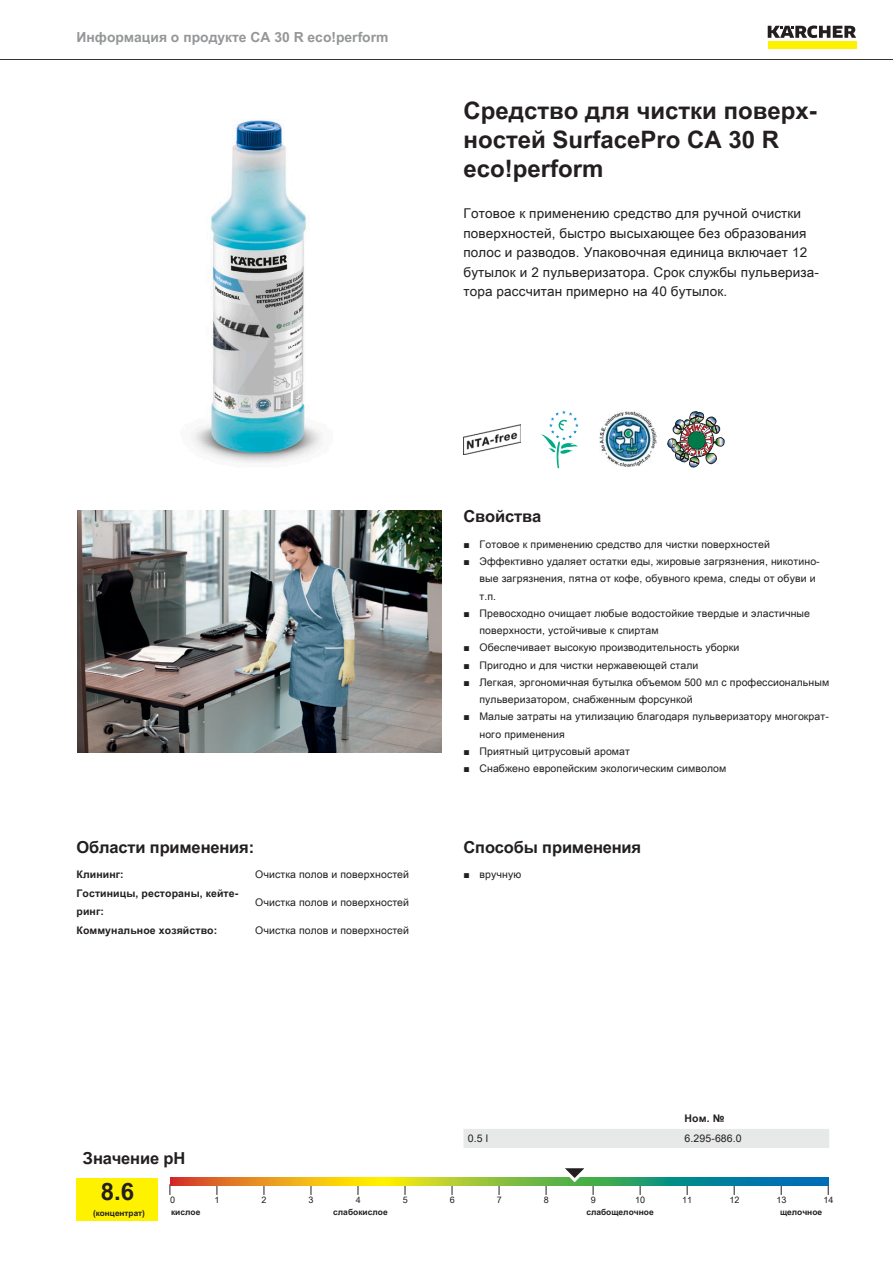
<style>
.page{position:relative;width:893px;height:1263px;background:#fff}
.page>*{position:absolute;margin:0;border:0;box-sizing:border-box;transform-origin:0 0}
.t1{font:700 24px/28.8px "Arial Unicode MS";color:#231f20}
.t2{font:700 16.5px "Arial Unicode MS";letter-spacing:-.01em;color:#231f20}
.t3{font:700 13.8px "Arial Unicode MS";color:#949698}
.t4{font:13.5px/19.5px "Arial Unicode MS";letter-spacing:.01em;color:#231f20}
.t5{font:10.5px/17.2px "Arial Unicode MS";letter-spacing:.01em;color:#231f20}
.t6{font:700 10.5px/17.2px "Arial Unicode MS";letter-spacing:.01em;color:#231f20}
.t7{font:9px "Arial Unicode MS";color:#231f20}
.t8{font:700 8.4px "Arial Unicode MS";color:#231f20}
.t9{font:700 8.25px "Arial Unicode MS";color:#231f20}
.s1{font-family:"Arial"}
</style>
<div class="page">
<hr style="left:0;top:59px;width:893px;height:1px;background:#231f20">
<div style="left:768px;top:42px;width:88px;height:7px;background:#fff200"></div>
<svg style="left:768px;top:26px;width:88px;height:12px"></svg>
<img style="left:191px;top:119px;width:132px;height:344px">
<img style="left:463px;top:424px;width:57px;height:30px">
<svg style="left:541px;top:410px;width:38px;height:58px"></svg>
<img style="left:600px;top:411px;width:56px;height:56px">
<img style="left:668px;top:412px;width:56px;height:55px">
<img style="left:77px;top:510px;width:365px;height:243px">
<div style="left:77px;top:1178px;width:81px;height:42px;background:#fff200"></div>
<svg style="left:170px;top:1178px;width:658px;height:8px;background:#85a14c"></svg>
<svg style="left:557px;top:1168px;width:38px;height:27px"></svg>
<div style="left:463px;top:1129px;width:366px;height:19px;background:#e7e8e8"></div>
<h3 class="t3" style="left:77px;top:27px;width:313px">Информация о продукте CA 30 R eco!perform</h3>
<h1 class="t1" style="left:463px;top:97px;width:355px">Средство для чистки поверх&shy;ностей SurfacePro CA 30 R eco!perform</h1>
<p class="t4" style="left:463px;top:203px;width:357px">Готовое к применению средство для ручной очистки поверхностей, быстро высыхающее без образования полос и разводов. Упаковочная единица включает 12 бутылок и 2 пульверизатора. Срок службы пульвериза&shy;тора рассчитан примерно на 40 бутылок.</p>
<h2 class="t2" style="left:77px;top:835px;width:179px">Области применения:</h2>
<p class="t6" style="left:77px;top:866px;width:49px">Клининг:</p>
<p class="t5" style="left:255px;top:865px;width:155px">Очистка полов и поверхностей</p>
<p class="t6" style="left:77px;top:885px;width:163px">Гостиницы, рестораны, кейте&shy;ринг:</p>
<p class="t5" style="left:255px;top:893px;width:155px">Очистка полов и поверхностей</p>
<p class="t6" style="left:77px;top:922px;width:142px">Коммунальное хозяйство:</p>
<p class="t5" style="left:255px;top:921px;width:155px">Очистка полов и поверхностей</p>
<h2 class="t2" style="left:463px;top:504px;width:79px">Свойства</h2>
<p class="t5" style="left:463px;top:535px;width:308px"><span class="s1">■</span> Готовое к применению средство для чистки поверхностей</p>
<p class="t5" style="left:479px;top:553px;width:342px;text-indent:-16px"><span class="s1">■</span> Эффективно удаляет остатки еды, жировые загрязнения, никотино&shy;вые загрязнения, пятна от кофе, обувного крема, следы от обуви и т.п.</p>
<p class="t5" style="left:479px;top:604px;width:332px;text-indent:-16px"><span class="s1">■</span> Превосходно очищает любые водостойкие твердые и эластичные поверхности, устойчивые к спиртам</p>
<p class="t5" style="left:463px;top:639px;width:277px"><span class="s1">■</span> Обеспечивает высокую производительность уборки</p>
<p class="t5" style="left:463px;top:656px;width:236px"><span class="s1">■</span> Пригодно и для чистки нержавеющей стали</p>
<p class="t5" style="left:479px;top:673px;width:351px;text-indent:-16px"><span class="s1">■</span> Легкая, эргономичная бутылка объемом 500 мл с профессиональным пульверизатором, снабженным форсункой</p>
<p class="t5" style="left:479px;top:708px;width:351px;text-indent:-16px"><span class="s1">■</span> Малые затраты на утилизацию благодаря пульверизатору многократ&shy;ного применения</p>
<p class="t5" style="left:463px;top:742px;width:168px"><span class="s1">■</span> Приятный цитрусовый аромат</p>
<p class="t5" style="left:463px;top:760px;width:264px"><span class="s1">■</span> Снабжено европейским экологическим символом</p>
<h2 class="t2" style="left:463px;top:835px;width:179px">Способы применения</h2>
<p class="t5" style="left:463px;top:866px;width:59px"><span class="s1">■</span> вручную</p>
<p class="t6" style="left:685px;top:1110px;width:41px">Ном. №</p>
<p class="t5" style="left:468px;top:1129px;width:22px">0.5 l</p>
<p class="t5" style="left:685px;top:1129px;width:59px">6.295-686.0</p>
<h2 class="t2" style="left:83px;top:1146px;width:104px">Значение pH</h2>
<h1 class="t1" style="left:101px;top:1178px;width:35px">8.6</h1>
<p class="t7" style="left:170px;top:1193px;width:7px">0</p>
<p class="t7" style="left:215px;top:1193px;width:7px">1</p>
<p class="t7" style="left:262px;top:1193px;width:7px">2</p>
<p class="t7" style="left:309px;top:1193px;width:7px">3</p>
<p class="t7" style="left:356px;top:1193px;width:7px">4</p>
<p class="t7" style="left:403px;top:1193px;width:7px">5</p>
<p class="t7" style="left:450px;top:1193px;width:7px">6</p>
<p class="t7" style="left:497px;top:1193px;width:7px">7</p>
<p class="t7" style="left:544px;top:1193px;width:7px">8</p>
<p class="t7" style="left:591px;top:1193px;width:7px">9</p>
<p class="t7" style="left:635px;top:1193px;width:12px">10</p>
<p class="t7" style="left:682px;top:1193px;width:12px">11</p>
<p class="t7" style="left:729px;top:1193px;width:12px">12</p>
<p class="t7" style="left:776px;top:1193px;width:12px">13</p>
<p class="t7" style="left:823px;top:1193px;width:12px">14</p>
<p class="t9" style="left:93px;top:1207px;width:53px">(концентрат)</p>
<p class="t8" style="left:171px;top:1206px;width:31px">кислое</p>
<p class="t8" style="left:333px;top:1206px;width:56px">слабокислое</p>
<p class="t8" style="left:586px;top:1206px;width:69px">слабощелочное</p>
<p class="t8" style="left:780px;top:1206px;width:44px">щелочное</p>
</div>
